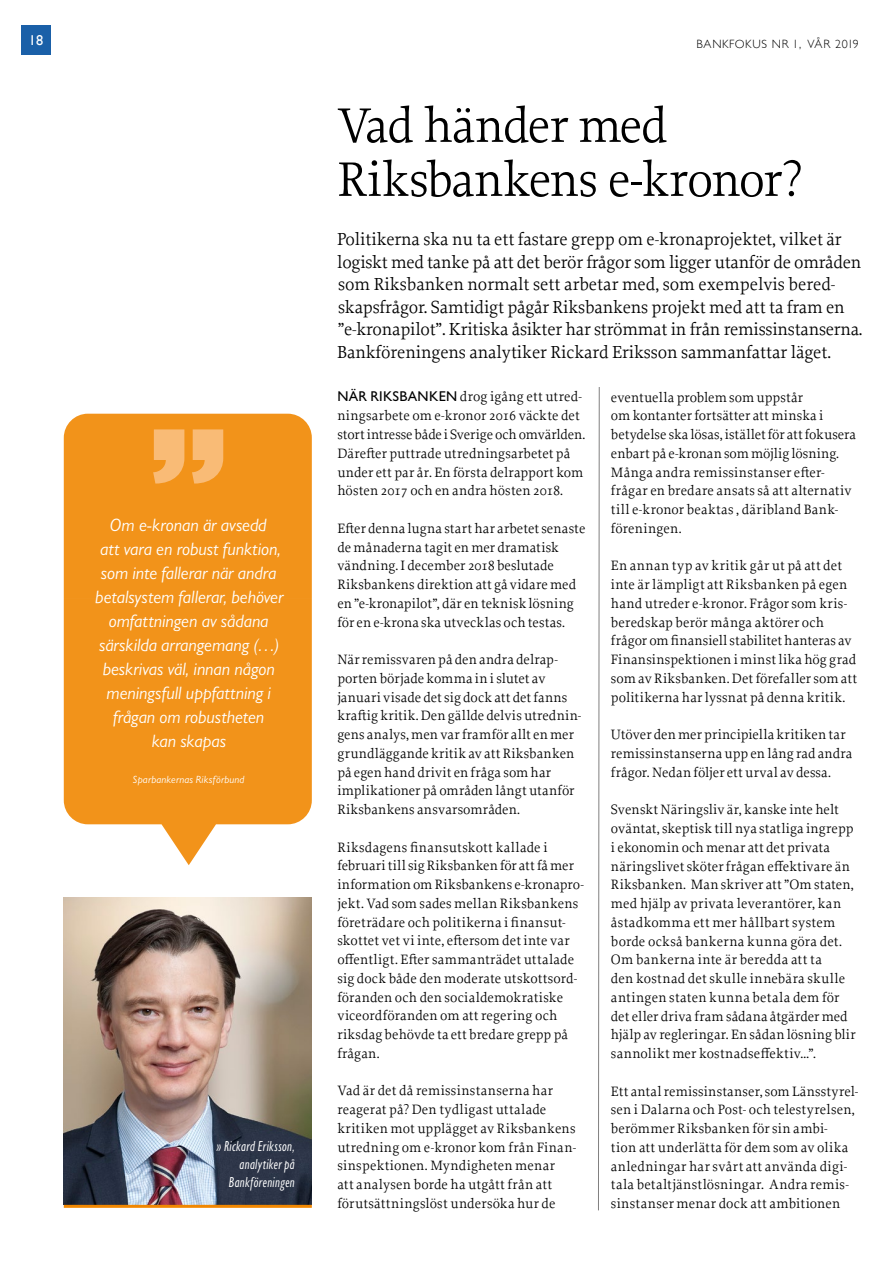
<style>
.page{position:relative;width:893px;height:1263px;background:#fff}
.page>*{position:absolute;margin:0;border:0;box-sizing:border-box;transform-origin:0 0}
.t1{font:51px/54px "Proforma";letter-spacing:-.03em;color:#000}
.t2{font:18.3px/22.5px "Proforma";letter-spacing:-.01em;color:#000}
.t3{font:italic 18px/24px "Gill Sans Nova";letter-spacing:-.005em;color:#fff;text-align:center}
.t4{font:italic condensed 15px/18px "Gill Sans Nova";letter-spacing:.025em;color:#fff;text-align:right}
.t5{font:14.25px/18.8px "Proforma";letter-spacing:.01em;color:#000}
.t6{font:14.25px "Gill Sans";color:#fff}
.t7{font:300 12px "Gill Sans";letter-spacing:.055em;color:#000}
.t8{font:italic 10.5px "Gill Sans Nova";letter-spacing:.02em;color:#fff}
.s1{font-family:"Gill Sans Nova";font-weight:500}
</style>
<div class="page">
<div style="left:21px;top:26px;width:30px;height:29px;background:#1a60a8"></div>
<div style="left:64px;top:414px;width:248px;height:185px;background:#f2931a"></div>
<svg style="left:64px;top:599px;width:248px;height:266px;fill:#f2931a"></svg>
<svg style="left:153px;top:429px;width:31px;height:55px"></svg>
<svg style="left:192px;top:429px;width:31px;height:55px"></svg>
<img style="left:64px;top:898px;width:248px;height:307px">
<hr style="left:64px;top:1205px;width:248px;height:3px;background:#f18700">
<svg style="left:598px;top:387px;width:1px;height:824px"></svg>
<p class="t6" style="left:29px;top:32px;width:16px">18</p>
<p class="t7" style="left:697px;top:34px;width:164px">BANKFOKUS NR 1, VÅR 2019</p>
<h1 class="t1" style="left:337px;top:98px;width:467px">Vad händer med<br>Riksbankens e-kronor?</h1>
<p class="t3" style="left:95px;top:512px;width:190px">Om e-kronan är avsedd<br>att vara en robust funktion, som inte fallerar när andra betalsystem fallerar, behöver omfattningen av sådana särskilda arrangemang (…) beskrivas väl, innan någon meningsfull uppfattning i frågan om robustheten<br>kan skapas</p>
<p class="t8" style="left:133px;top:773px;width:113px">Sparbankernas Riksförbund</p>
<p class="t4" style="left:217px;top:1137px;width:79px">» Rickard Eriksson, analytiker på<br>Bankföreningen</p>
<p class="t2" style="left:337px;top:228px;width:527px">Politikerna ska nu ta ett fastare grepp om e-kronaprojektet, vilket är logiskt med tanke på att det berör frågor som ligger utanför de områden som Riksbanken normalt sett arbetar med, som exempelvis bered---- skapsfrågor. Samtidigt pågår Riksbankens projekt med att ta fram en ”e-kronapilot”. Kritiska åsikter har strömmat in från remissinstanserna.<br>Bankföreningens analytiker Rickard Eriksson sammanfattar läget.</p>
<p class="t5" style="left:337px;top:387px;width:249px"><span class="s1">NÄR RIKSBANKEN</span> drog igång ett utred&shy;ningsarbete om e-kronor 2016 väckte det stort intresse både i Sverige och omvärlden.<br>Därefter puttrade utredningsarbetet på under ett par år. En första delrapport kom hösten 2017 och en andra hösten 2018.</p>
<p class="t5" style="left:337px;top:518px;width:250px">Efter denna lugna start har arbetet senaste de månaderna tagit en mer dramatisk vändning. I december 2018 beslutade Riksbankens direktion att gå vidare med en ”e-kronapilot”, där en teknisk lösning för en e-krona ska utvecklas och testas.</p>
<p class="t5" style="left:337px;top:650px;width:246px">När remissvaren på den andra delrap&shy;porten började komma in i slutet av januari visade det sig dock att det fanns kraftig kritik. Den gällde delvis utrednin&shy;gens analys, men var framför allt en mer grundläggande kritik av att Riksbanken på egen hand drivit en fråga som har implikationer på områden långt utanför Riksbankens ansvarsområden.</p>
<p class="t5" style="left:337px;top:837px;width:248px">Riksdagens finansutskott kallade i februari till sig Riksbanken för att få mer information om Riksbankens e-kronapro&shy;jekt. Vad som sades mellan Riksbankens företrädare och politikerna i finansut&shy;skottet vet vi inte, eftersom det inte var offentligt. Efter sammanträdet uttalade sig dock både den moderate utskottsord&shy;föranden och den socialdemokratiske viceordföranden om att regering och riksdag behövde ta ett bredare grepp på frågan.</p>
<p class="t5" style="left:337px;top:1081px;width:240px">Vad är det då remissinstanserna har reagerat på? Den tydligast uttalade kritiken mot upplägget av Riksbankens utredning om e-kronor kom från Finan&shy;sinspektionen. Myndigheten menar<br>att analysen borde ha utgått från att förutsättningslöst undersöka hur de</p>
<p class="t5" style="left:611px;top:387px;width:247px">eventuella problem som uppstår<br>om kontanter fortsätter att minska i betydelse ska lösas, istället för att fokusera enbart på e-kronan som möjlig lösning.<br>Många andra remissinstanser efter-- frågar en bredare ansats så att alternativ till e-kronor beaktas , däribland Bank&shy;föreningen.</p>
<p class="t5" style="left:611px;top:556px;width:248px">En annan typ av kritik går ut på att det inte är lämpligt att Riksbanken på egen hand utreder e-kronor. Frågor som kris&shy;beredskap berör många aktörer och frågor om finansiell stabilitet hanteras av Finansinspektionen i minst lika hög grad som av Riksbanken. Det förefaller som att politikerna har lyssnat på denna kritik.</p>
<p class="t5" style="left:611px;top:725px;width:243px">Utöver den mer principiella kritiken tar remissinstanserna upp en lång rad andra frågor. Nedan följer ett urval av dessa.</p>
<p class="t5" style="left:611px;top:800px;width:246px">Svenskt Näringsliv är, kanske inte helt oväntat, skeptisk till nya statliga ingrepp i ekonomin och menar att det privata näringslivet sköter frågan effektivare än Riksbanken. Man skriver att ”Om staten, med hjälp av privata leverantörer, kan åstadkomma ett mer hållbart system borde också bankerna kunna göra det.<br>Om bankerna inte är beredda att ta<br>den kostnad det skulle innebära skulle antingen staten kunna betala dem för det eller driva fram sådana åtgärder med hjälp av regleringar. En sådan lösning blir sannolikt mer kostnadseffektiv…”.</p>
<p class="t5" style="left:611px;top:1081px;width:249px">Ett antal remissinstanser, som Länsstyrel&shy;sen i Dalarna och Post- och telestyrelsen, berömmer Riksbanken för sin ambi-<br>tion att underlätta för dem som av olika anledningar har svårt att använda digi&shy;tala betaltjänstlösningar. Andra remis&shy;sinstanser menar dock att ambitionen</p>
</div>
